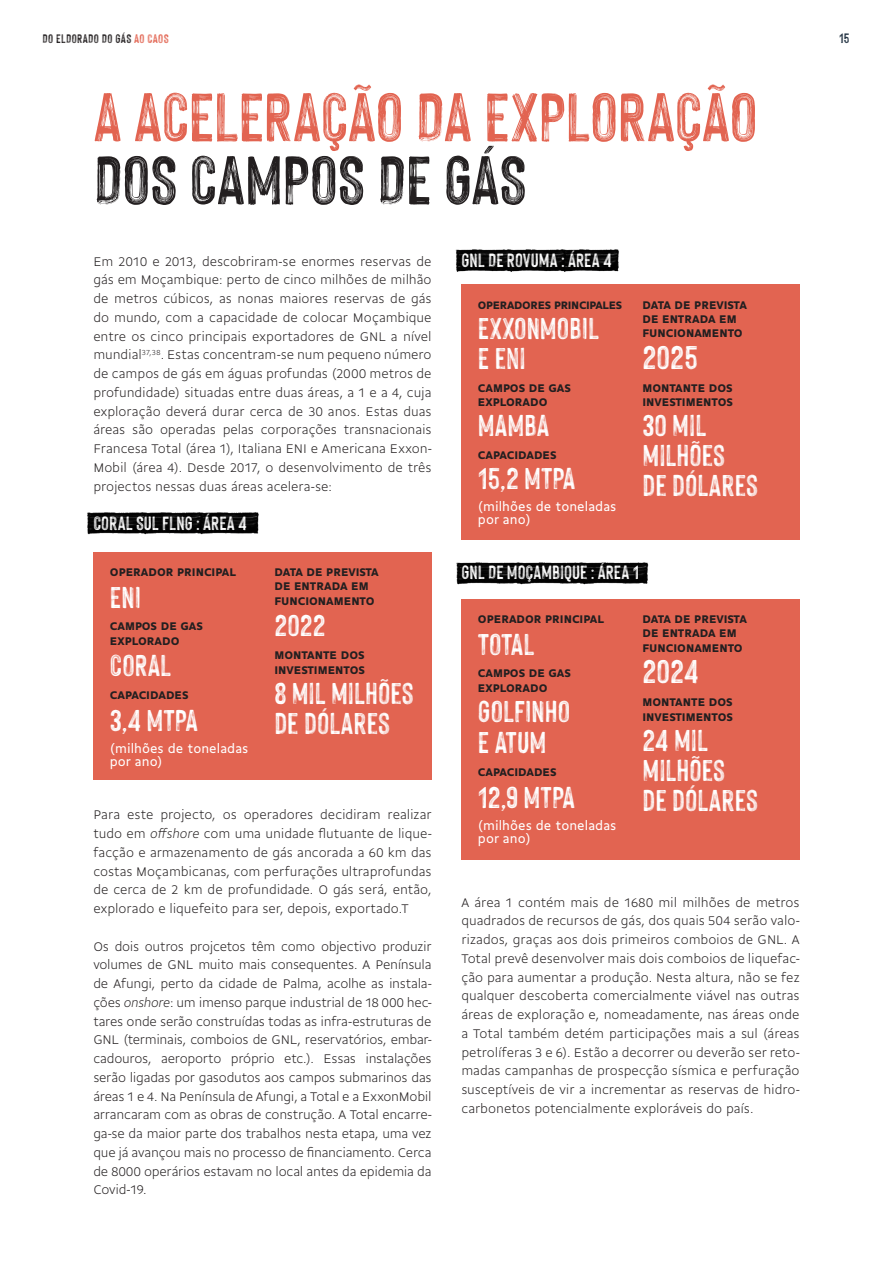
<style>
.page{position:relative;width:893px;height:1263px;background:#fff}
.page>*{position:absolute;margin:0;border:0;box-sizing:border-box;transform-origin:0 0}
.t1{font:75px "Hackney Vector";letter-spacing:-.01em;color:#e26451}
.t2{font:75px "Hackney Vector";letter-spacing:-.01em;color:#231f20}
.t3{font:36px "Hackney Vector";color:#fff}
.t4{font:33px/30px "Hackney Vector";color:#fff}
.t5{font:21px "Hackney Vector";color:#fff}
.t6{font:15px "Hackney Vector";color:#203040}
.t7{font:300 13.5px/18.8px "Gemeli";letter-spacing:-.005em;color:#231f20;text-align:justify}
.t8{font:13.5px/13.5px "Gemeli";color:#fff}
.t9{font:13.5px "Hackney Vector";letter-spacing:.025em;color:#231f20}
.t10{font:900 12px/14.4px "Gemeli";color:#231f20}
.t11{font:900 11.7px "Gemeli";letter-spacing:-.025em;color:#231f20}
.s1{color:#e26451}
.s2{font-style:italic}
</style>
<div class="page">
<img style="left:455px;top:249px;width:164px;height:23px">
<img style="left:456px;top:562px;width:193px;height:23px">
<img style="left:87px;top:512px;width:172px;height:23px">
<div style="left:93px;top:552px;width:339px;height:227px;background:#e26451"></div>
<div style="left:461px;top:284px;width:339px;height:256px;background:#e26451"></div>
<div style="left:461px;top:599px;width:339px;height:260px;background:#e26451"></div>
<p class="t9" style="left:43px;top:31px;width:128px">DO ELDORADO DO GÁS <span class="s1">AO CAOS</span></p>
<p class="t6" style="left:839px;top:30px;width:12px">15</p>
<h1 class="t1" style="left:93px;top:76px;width:666px">A ACELERAÇÃO DA EXPLORAÇÃO</h1>
<h1 class="t2" style="left:93px;top:139px;width:435px">DOS CAMPOS DE GÁS</h1>
<p class="t7" style="left:93px;top:251px;width:340px">Em 2010 e 2013, descobriram-se enormes reservas de gás em Moçambique: perto de cinco milhões de milhão de metros cúbicos, as nonas maiores reservas de gás do mundo, com a capacidade de colocar Moçambique entre os cinco principais exportadores de GNL a nível mundial<sup>37,38</sup>. Estas concentram-se num pequeno número de campos de gás em águas profundas (2000 metros de profundidade) situadas entre duas áreas, a 1 e a 4, cuja exploração deverá durar cerca de 30 anos. Estas duas áreas são operadas pelas corporações transnacionais Francesa Total (área 1), Italiana ENI e Americana Exxon-Mobil (área 4). Desde 2017, o desenvolvimento de três projectos nessas duas áreas acelera-se:</p>
<h3 class="t5" style="left:93px;top:511px;width:155px">CORAL SUL FLNG : ÁREA 4</h3>
<p class="t10" style="left:110px;top:564px;width:127px">OPERADOR PRINCIPAL</p>
<h3 class="t4" style="left:110px;top:581px;width:33px">ENI</h3>
<p class="t10" style="left:110px;top:618px;width:95px">CAMPOS DE GAS<br>EXPLORADO</p>
<h3 class="t4" style="left:110px;top:650px;width:63px">CORAL</h3>
<p class="t10" style="left:110px;top:687px;width:80px">CAPACIDADES</p>
<h3 class="t4" style="left:110px;top:704px;width:90px">3,4 MTPA</h3>
<p class="t8" style="left:110px;top:741px;width:140px">(milhões de toneladas por ano)</p>
<p class="t10" style="left:274px;top:564px;width:106px">DATA DE PREVISTA<br>DE ENTRADA EM<br>FUNCIONAMENTO</p>
<h3 class="t4" style="left:274px;top:610px;width:53px">2022</h3>
<p class="t10" style="left:274px;top:647px;width:92px">MONTANTE DOS<br>INVESTIMENTOS</p>
<h3 class="t4" style="left:274px;top:677px;width:141px">8 MIL MILHÕES<br>DE DÓLARES</h3>
<p class="t7" style="left:93px;top:805px;width:340px">Para este projecto, os operadores decidiram realizar tudo em <span class="s2">offshore</span> com uma unidade flutuante de lique&shy;facção e armazenamento de gás ancorada a 60 km das costas Moçambicanas, com perfurações ultraprofundas de cerca de 2 km de profundidade. O gás será, então, explorado e liquefeito para ser, depois, exportado.T</p>
<p class="t7" style="left:93px;top:936px;width:340px">Os dois outros projcetos têm como objectivo produzir volumes de GNL muito mais consequentes. A Península de Afungi, perto da cidade de Palma, acolhe as instala&shy;ções <span class="s2">onshore</span>: um imenso parque industrial de 18 000 hec&shy;tares onde serão construídas todas as infra-estruturas de GNL (terminais, comboios de GNL, reservatórios, embar&shy;cadouros, aeroporto próprio etc.). Essas instalações serão ligadas por gasodutos aos campos submarinos das áreas 1 e 4. Na Península de Afungi, a Total e a ExxonMobil arrancaram com as obras de construção. A Total encarre&shy;ga-se da maior parte dos trabalhos nesta etapa, uma vez que já avançou mais no processo de financiamento. Cerca de 8000 operários estavam no local antes da epidemia da Covid-19.</p>
<h3 class="t5" style="left:461px;top:249px;width:152px">GNL DE ROVUMA : ÁREA 4</h3>
<p class="t11" style="left:478px;top:296px;width:146px">OPERADORES PRINCIPALES</p>
<h3 class="t4" style="left:478px;top:312px;width:123px">EXXONMOBIL<br>E ENI</h3>
<p class="t10" style="left:478px;top:380px;width:95px">CAMPOS DE GAS<br>EXPLORADO</p>
<h3 class="t4" style="left:478px;top:409px;width:73px">MAMBA</h3>
<p class="t10" style="left:478px;top:447px;width:80px">CAPACIDADES</p>
<h3 class="t4" style="left:478px;top:462px;width:99px">15,2 MTPA</h3>
<p class="t8" style="left:478px;top:499px;width:140px">(milhões de toneladas por ano)</p>
<p class="t10" style="left:642px;top:297px;width:106px">DATA DE PREVISTA<br>DE ENTRADA EM<br>FUNCIONAMENTO</p>
<h2 class="t3" style="left:642px;top:338px;width:57px">2025</h2>
<p class="t10" style="left:642px;top:380px;width:92px">MONTANTE DOS<br>INVESTIMENTOS</p>
<h3 class="t4" style="left:642px;top:410px;width:117px">30 MIL<br>MILHÕES<br>DE DÓLARES</h3>
<h3 class="t5" style="left:461px;top:561px;width:179px">GNL DE MOÇAMBIQUE : ÁREA 1</h3>
<p class="t10" style="left:478px;top:611px;width:127px">OPERADOR PRINCIPAL</p>
<h3 class="t4" style="left:478px;top:628px;width:58px">TOTAL</h3>
<p class="t10" style="left:478px;top:665px;width:95px">CAMPOS DE GAS<br>EXPLORADO</p>
<h3 class="t4" style="left:478px;top:694px;width:94px;line-height:31.5px">GOLFINHO<br>E ATUM</h3>
<p class="t10" style="left:478px;top:764px;width:80px">CAPACIDADES</p>
<h3 class="t4" style="left:478px;top:781px;width:99px">12,9 MTPA</h3>
<p class="t8" style="left:478px;top:818px;width:140px">(milhões de toneladas por ano)</p>
<p class="t10" style="left:642px;top:611px;width:106px">DATA DE PREVISTA<br>DE ENTRADA EM<br>FUNCIONAMENTO</p>
<h2 class="t3" style="left:642px;top:652px;width:58px">2024</h2>
<p class="t10" style="left:642px;top:694px;width:92px">MONTANTE DOS<br>INVESTIMENTOS</p>
<h3 class="t4" style="left:642px;top:724px;width:117px">24 MIL<br>MILHÕES<br>DE DÓLARES</h3>
<p class="t7" style="left:461px;top:892px;width:340px">A área 1 contém mais de 1680 mil milhões de metros quadrados de recursos de gás, dos quais 504 serão valo&shy;rizados, graças aos dois primeiros comboios de GNL. A Total prevê desenvolver mais dois comboios de liquefac&shy;ção para aumentar a produção. Nesta altura, não se fez qualquer descoberta comercialmente viável nas outras áreas de exploração e, nomeadamente, nas áreas onde a Total também detém participações mais a sul (áreas petrolíferas 3 e 6). Estão a decorrer ou deverão ser reto&shy;madas campanhas de prospecção sísmica e perfuração susceptíveis de vir a incrementar as reservas de hidro&shy;carbonetos potencialmente exploráveis do país.</p>
</div>
